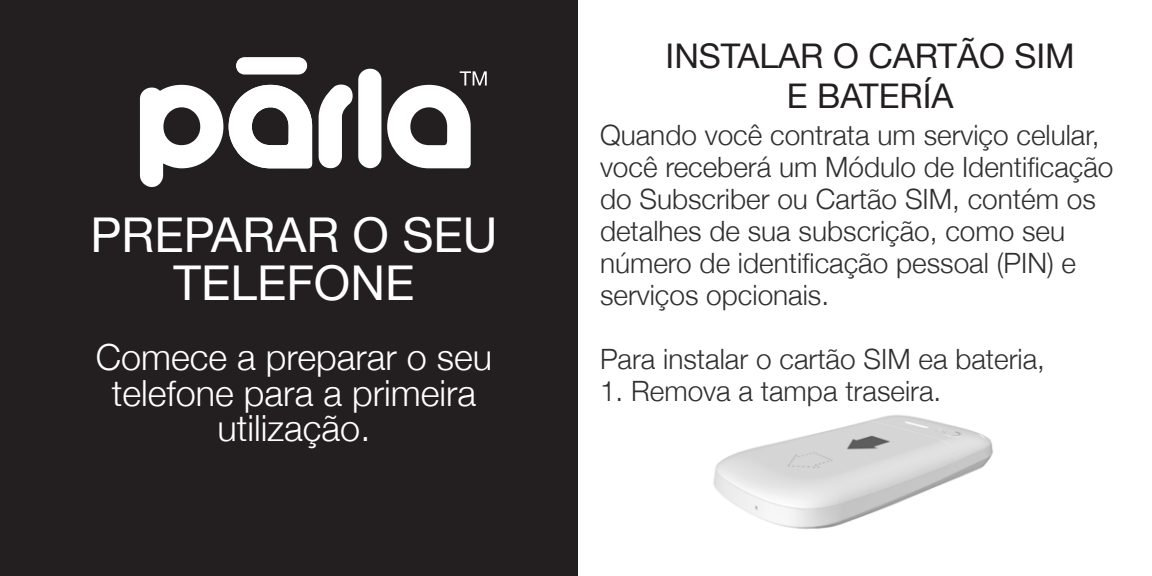
<style>
.page{position:relative;width:1152px;height:576px;background:#fff}
.page>*{position:absolute;margin:0;border:0;box-sizing:border-box;transform-origin:0 0}
.Paragraph_Style_1{font:48px/48px "Helvetica Neue";color:#fff;text-align:center}
.Paragraph_Style_1-2{font:300 36px/35.2px "Helvetica Neue";color:#fff;text-align:center}
.t1{font:34px "Helvetica Neue";color:#231f20}
.Paragraph_Style_1-3{font:300 28px/32px "Helvetica Neue";color:#312f30}
</style>
<div class="page">
<div style="left:0;top:0;width:577px;height:576px;background:#231f20"></div>
<svg style="left:229px;top:85px;width:83px;height:83px"></svg>
<svg style="left:319px;top:69px;width:62px;height:99px"></svg>
<svg style="left:140px;top:85px;width:83px;height:102px"></svg>
<svg style="left:387px;top:71px;width:100px;height:97px"></svg>
<svg style="left:236px;top:57px;width:71px;height:18px"></svg>
<img style="left:713px;top:415px;width:280px;height:114px">
<p class="Paragraph_Style_1" style="left:90px;top:208px;width:409px">PREPARAR O SEU<br>TELEFONE</p>
<p class="Paragraph_Style_1-2" style="left:96px;top:338px;width:398px">Comece a preparar o seu telefone para a primeira utilização.</p>
<p class="t1" style="left:666px;top:27px;width:411px">INSTALAR O CARTÃO SIM</p>
<p class="t1" style="left:787px;top:67px;width:168px">E BATERÍA</p>
<p class="Paragraph_Style_1-3" style="left:600px;top:118px;width:515px">Quando você contrata um serviço celular, você receberá um Módulo de Identificação do Subscriber ou Cartão SIM, contém os detalhes de sua subscrição, como seu número de identificação pessoal (PIN) e serviços opcionais.</p>
<p class="Paragraph_Style_1-3" style="left:600px;top:342px;width:447px">Para instalar o cartão SIM ea bateria,</p>
<p class="Paragraph_Style_1-3" style="left:600px;top:374px;width:343px">1. Remova a tampa traseira.</p>
</div>
